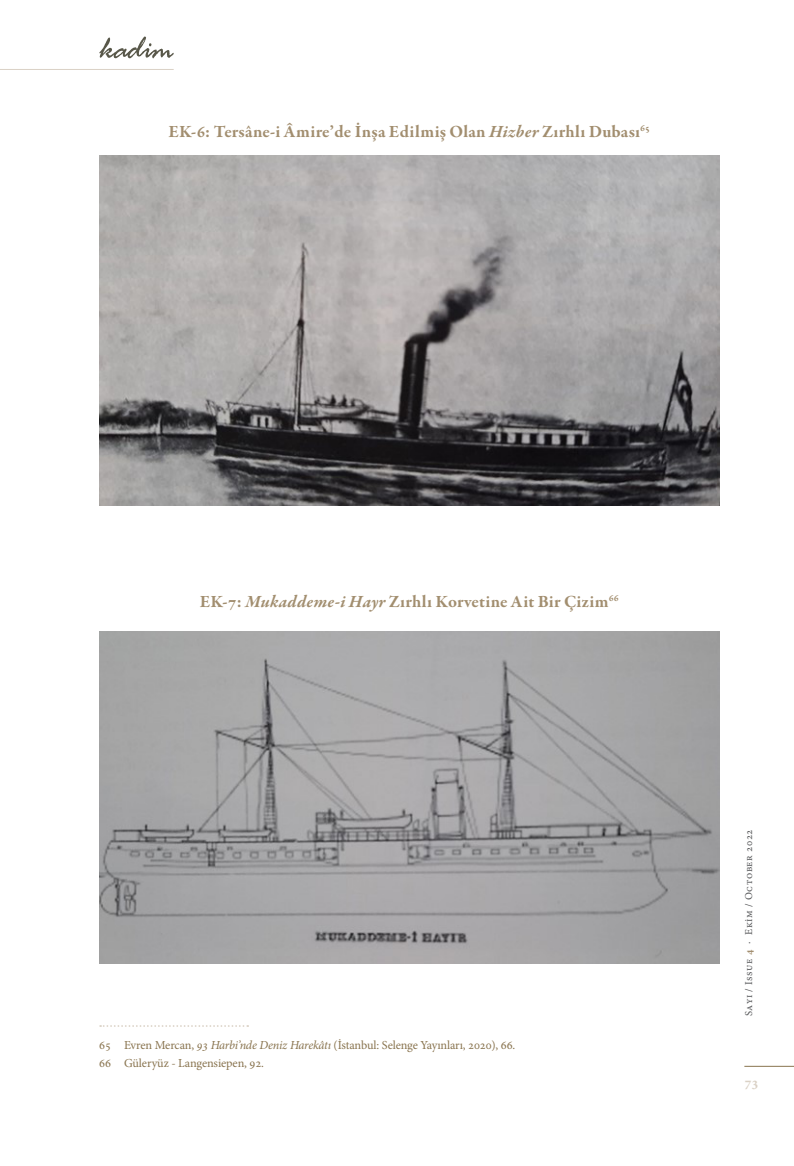
<style>
.page{position:relative;width:794px;height:1166px;background:#fff}
.page>*{position:absolute;margin:0;border:0;box-sizing:border-box;transform-origin:0 0}
.TR_Alt_Başlık{font:700 17.5px "Garamond Premr Pro";letter-spacing:.015em;color:#a28e6f}
.t1{font:700 14px "Minion Pro";color:#dad1c5}
.TR_Dipnot{font:12.25px "Minion Pro";letter-spacing:-.01em;color:#89744f}
.t2{font:10.5px "Minion Pro Capt";letter-spacing:.055em;color:#57585a}
.s1{font-style:italic}
.s2{font-family:"Minion Pro";font-weight:700;color:#a28e6f}
</style>
<div class="page">
<hr style="left:0;top:69px;width:174px;height:1px;background:#dad1c5">
<hr style="left:744px;top:1066px;width:50px;height:1px;background:#89744f">
<svg style="left:99px;top:37px;width:75px;height:21px"></svg>
<img style="left:99px;top:155px;width:620px;height:351px">
<img style="left:99px;top:631px;width:620px;height:332px">
<svg style="left:100px;top:1025px;width:148px;height:2px"></svg>
<p class="TR_Alt_Başlık" style="left:168px;top:120px;width:483px">EK-6: Tersâne-i Âmire’de İnşa Edilmiş Olan <span class="s1">Hizber</span> Zırhlı Dubası<sup>65</sup></p>
<p class="TR_Alt_Başlık" style="left:200px;top:591px;width:420px">EK-7: <span class="s1">Mukaddeme-i Hayr</span> Zırhlı Korvetine Ait Bir Çizim<sup>66</sup></p>
<p class="TR_Dipnot" style="left:99px;top:1037px;width:418px">65 Evren Mercan, <span class="s1">93 Harbi’nde Deniz Harekâtı</span> (İstanbul: Selenge Yayınları, 2020), 66.</p>
<p class="TR_Dipnot" style="left:99px;top:1054px;width:166px">66 Güleryüz - Langensiepen, 92.</p>
<p class="t2" style="left:741px;top:1016px;width:188px;rotate:-90deg">Sayı / Issue <span class="s2">4</span> ∙ Ekim / October 2022</p>
<p class="t1" style="left:744px;top:1072px;width:16px">73</p>
</div>
